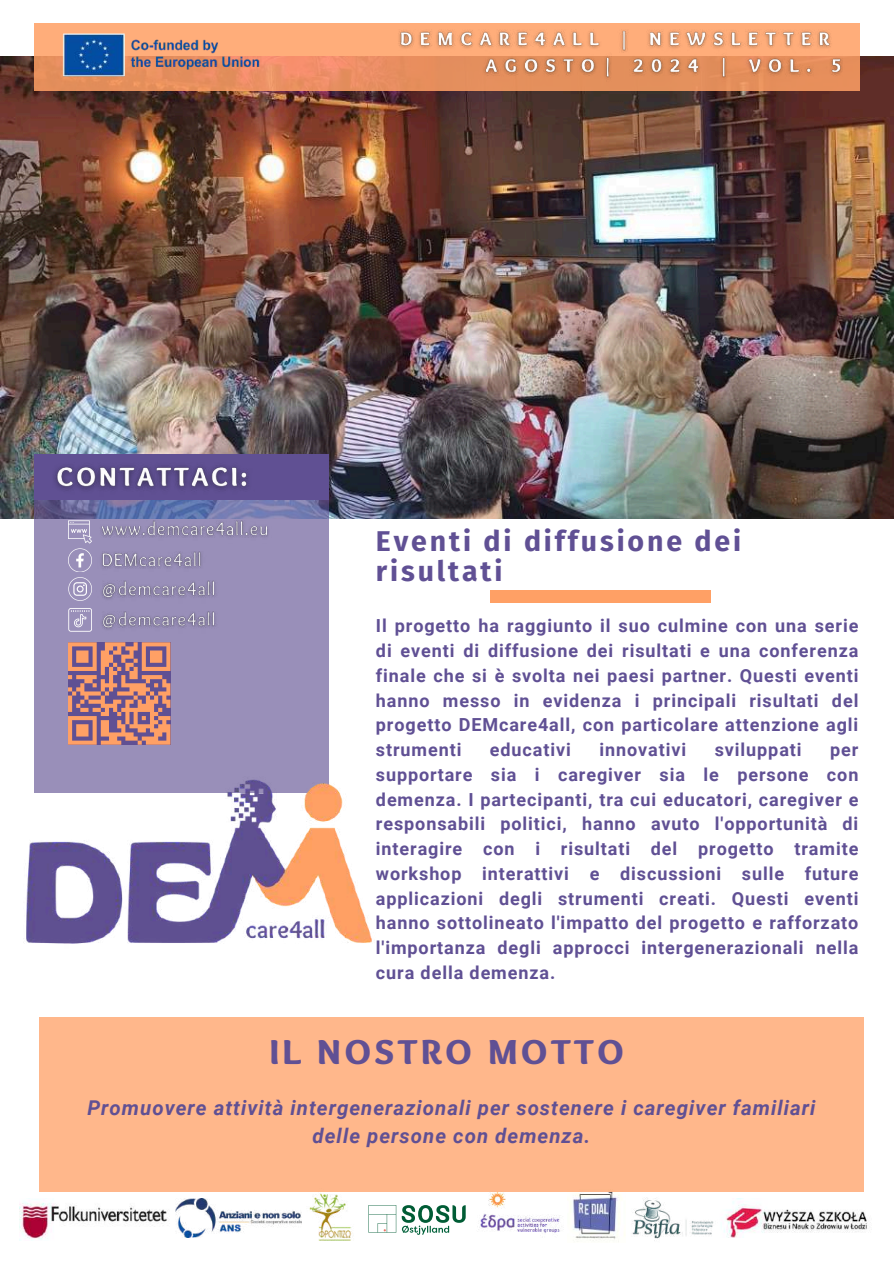
<style>
.page{position:relative;width:894px;height:1264px;background:#fff}
.page>*{position:absolute;margin:0;border:0;box-sizing:border-box;transform-origin:0 0}
.t1{font:900 36px "Sukar";letter-spacing:.1em;color:#605094}
.t2{font:700 28.5px/30.3px "Fira Sans";letter-spacing:.1em;color:#605094}
.t3{font:italic 700 20.4px/28.2px "Roboto";letter-spacing:.05em;color:#605094;text-align:center}
.t4{font:700 18px/24.8px "Roboto";letter-spacing:.05em;color:#605094;text-align:justify}
</style>
<div class="page">
<img style="left:0;top:57px;width:893px;height:461px">
<div style="left:34px;top:455px;width:295px;height:45px;background:#605093"></div>
<svg style="left:34px;top:500px;width:295px;height:258px;background:#948bb6"></svg>
<svg style="left:68px;top:608px;width:24px;height:23px"></svg>
<svg style="left:68px;top:520px;width:24px;height:80px;background:#aba2c5"></svg>
<svg style="left:68px;top:642px;width:102px;height:102px;background:#b47a7a"></svg>
<hr style="left:146px;top:740px;width:24px;height:4px;background:#ffa065">
<img style="left:26px;top:758px;width:346px;height:186px">
<div style="left:489px;top:590px;width:221px;height:12px;background:#ffa065"></div>
<svg style="left:368px;top:1205px;width:97px;height:29px"></svg>
<img style="left:724px;top:1198px;width:144px;height:39px">
<img style="left:175px;top:1198px;width:126px;height:39px">
<img style="left:20px;top:1201px;width:148px;height:39px">
<img style="left:632px;top:1198px;width:82px;height:43px">
<img style="left:567px;top:1192px;width:58px;height:50px">
<img style="left:478px;top:1192px;width:82px;height:41px">
<img style="left:309px;top:1193px;width:43px;height:47px">
<svg style="left:34px;top:23px;width:825px;height:68px;background:#f29b6b"></svg>
<img style="left:57px;top:33px;width:213px;height:45px">
<div style="left:39px;top:1017px;width:824px;height:175px;background:#ffb78b"></div>
<img style="left:94px;top:514px;width:180px;height:29px">
<img style="left:96px;top:545px;width:112px;height:29px">
<img style="left:96px;top:574px;width:125px;height:61px">
<img style="left:55px;top:465px;width:194px;height:26px">
<img style="left:392px;top:24px;width:458px;height:61px">
<h2 class="t2" style="left:376px;top:526px;width:366px">Eventi di diffusione dei risultati</h2>
<p class="t4" style="left:376px;top:613px;width:484px">Il progetto ha raggiunto il suo culmine con una serie di eventi di diffusione dei risultati e una conferenza finale che si è svolta nei paesi partner. Questi eventi hanno messo in evidenza i principali risultati del progetto DEMcare4all, con particolare attenzione agli strumenti</p>
<p class="t4" style="left:490px;top:737px;width:82px">educativi</p>
<p class="t4" style="left:599px;top:737px;width:88px">innovativi</p>
<p class="t4" style="left:714px;top:737px;width:88px">sviluppati</p>
<p class="t4" style="left:376px;top:737px;width:484px;text-indent:454px">per supportare sia i caregiver sia le persone con demenza. I partecipanti, tra cui educatori, caregiver e responsabili politici, hanno avuto l'opportunità di interagire con i risultati del progetto tramite workshop interattivi e discussioni sulle future applicazioni degli strumenti creati. Questi eventi hanno sottolineato l'impatto del progetto e rafforzato l'importanza degli approcci intergenerazionali nella cura della demenza.</p>
<h1 class="t1" style="left:270px;top:1031px;width:355px">IL NOSTRO MOTTO</h1>
<p class="t3" style="left:87px;top:1093px;width:729px">Promuovere attività intergenerazionali per sostenere i caregiver familiari delle persone con demenza.</p>
</div>
